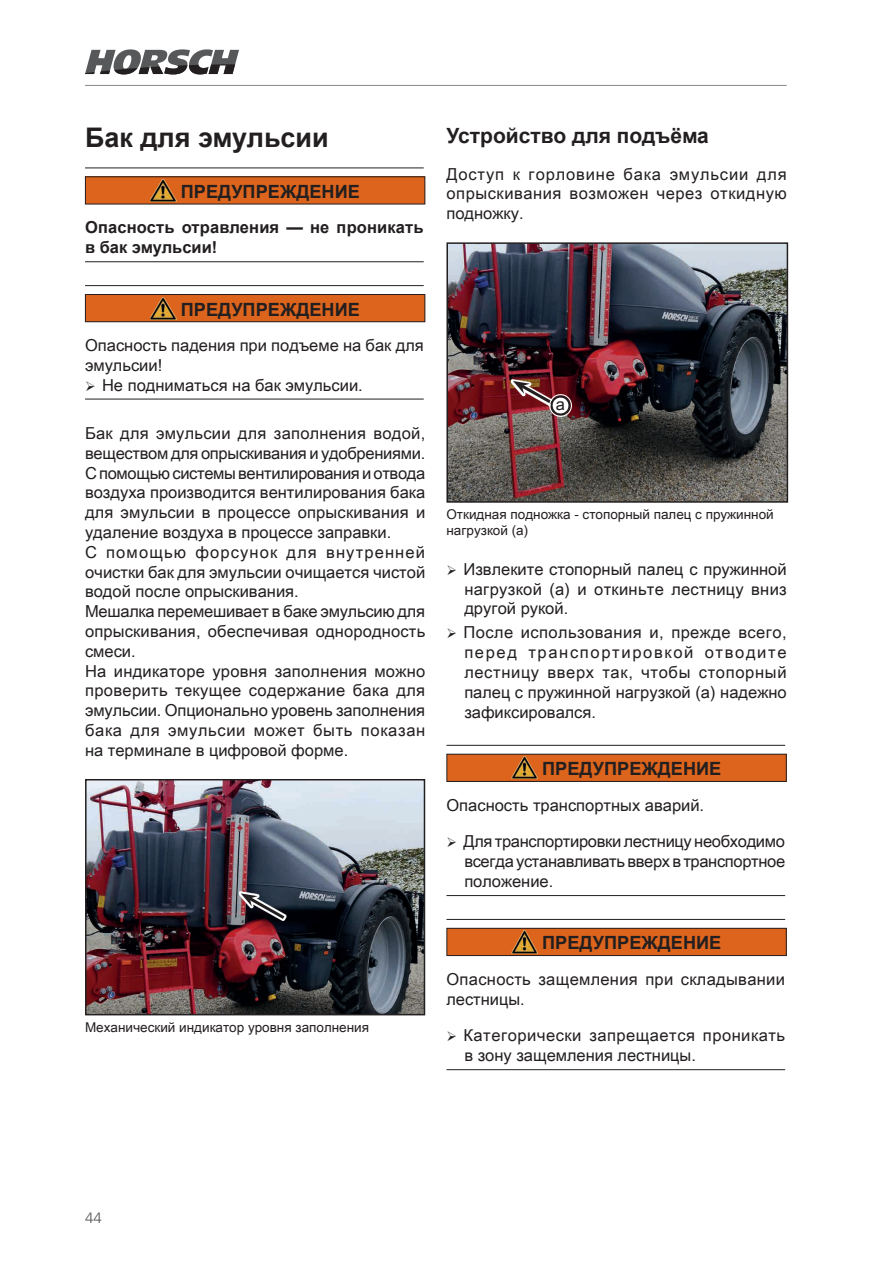
<style>
.page{position:relative;width:893px;height:1263px;background:#fff}
.page>*{position:absolute;margin:0;border:0;box-sizing:border-box;transform-origin:0 0}
.ueberschrift2{font:700 27px "Arial";color:#231f20}
.ueberschrift3{font:700 21px "Arial";color:#231f20}
.t1{font:700 18.15px "Arial";color:#231f20}
.text{font:16.5px/19.8px "Arial Unicode MS";color:#231f20;text-align:justify}
.text-2{font:16.5px/19.8px "Arial Unicode MS";letter-spacing:.03em;color:#231f20}
.t2{font:700 16.5px/19.8px "Arial";letter-spacing:.01em;color:#231f20}
.text-3{font:16.5px/19.8px "Arial Unicode MS";letter-spacing:.02em;color:#231f20}
.t3{font:300 15px "Frutiger LT Pro";color:#57585a}
.bild{font:13.5px/16.2px "Arial Unicode MS";color:#231f20}
</style>
<div class="page">
<svg style="left:85px;top:49px;width:154px;height:25px"></svg>
<hr style="left:85px;top:85px;width:702px;height:1px;background:#83888a">
<hr style="left:85px;top:168px;width:339px;height:1px;background:#231f20">
<hr style="left:85px;top:261px;width:339px;height:1px;background:#231f20">
<div style="left:85px;top:177px;width:340px;height:27px;background:#dc641c"></div>
<img style="left:150px;top:179px;width:26px;height:23px">
<div style="left:85px;top:176px;width:340px;height:28px;border:1px solid #231f20"></div>
<hr style="left:85px;top:285px;width:339px;height:1px;background:#231f20">
<hr style="left:85px;top:399px;width:339px;height:1px;background:#231f20">
<div style="left:85px;top:294px;width:340px;height:28px;background:#dc641c"></div>
<img style="left:150px;top:297px;width:26px;height:22px">
<div style="left:85px;top:294px;width:340px;height:28px;border:1px solid #231f20"></div>
<img style="left:88px;top:782px;width:334px;height:230px">
<div style="left:85px;top:779px;width:340px;height:236px;border:2px solid #231f20"></div>
<svg style="left:239px;top:891px;width:48px;height:30px"></svg>
<svg style="left:241px;top:893px;width:47px;height:29px"></svg>
<img style="left:449px;top:245px;width:336px;height:255px">
<div style="left:446px;top:242px;width:342px;height:261px;border:2px solid #231f20"></div>
<svg style="left:511px;top:379px;width:48px;height:30px"></svg>
<svg style="left:513px;top:381px;width:61px;height:38px;background:#885356"></svg>
<hr style="left:446px;top:745px;width:339px;height:1px;background:#231f20">
<hr style="left:446px;top:895px;width:339px;height:1px;background:#231f20">
<div style="left:447px;top:754px;width:339px;height:27px;background:#dc641c"></div>
<img style="left:512px;top:757px;width:26px;height:22px">
<div style="left:446px;top:754px;width:341px;height:28px;border:1px solid #231f20"></div>
<hr style="left:446px;top:919px;width:339px;height:1px;background:#231f20">
<hr style="left:446px;top:1069px;width:339px;height:1px;background:#231f20">
<div style="left:447px;top:928px;width:339px;height:27px;background:#dc641c"></div>
<img style="left:512px;top:931px;width:26px;height:22px">
<div style="left:446px;top:928px;width:341px;height:28px;border:1px solid #231f20"></div>
<p class="ueberschrift2" style="left:85px;top:119px;width:245px">Бак для эмульсии</p>
<p class="t1" style="left:181px;top:179px;width:181px">ПРЕДУПРЕЖДЕНИЕ</p>
<p class="t2" style="left:85px;top:218px;width:340px">Опасность отравления — не проникать в бак эмульсии!</p>
<p class="t1" style="left:181px;top:296px;width:181px">ПРЕДУПРЕЖДЕНИЕ</p>
<p class="text" style="left:85px;top:335px;width:340px">Опасность падения при подъеме на бак для</p>
<p class="text" style="left:85px;top:355px;width:79px">эмульсии!</p>
<p class="text" style="left:102px;top:374px;width:262px">Не подниматься на бак эмульсии.</p>
<p class="text" style="left:85px;top:423px;width:342px">Бак для эмульсии для заполнения водой, веществом для опрыскивания и удобрениями.</p>
<p class="text" style="left:85px;top:463px;width:342px">С помощью системы вентилирования и отвода воздуха производится вентилирования бака для эмульсии в процессе опрыскивания и удаление воздуха в процессе заправки.</p>
<p class="text" style="left:85px;top:542px;width:342px">С помощью форсунок для внутренней очистки бак для эмульсии очищается чистой водой после опрыскивания.</p>
<p class="text" style="left:85px;top:601px;width:342px">Мешалка перемешивает в баке эмульсию для опрыскивания, обеспечивая однородность смеси.</p>
<p class="text" style="left:85px;top:661px;width:342px">На индикаторе уровня заполнения можно проверить текущее содержание бака для эмульсии. Опционально уровень заполнения бака для эмульсии может быть показан на терминале в цифровой форме.</p>
<p class="bild" style="left:85px;top:1018px;width:285px">Механический индикатор уровня заполнения</p>
<p class="ueberschrift3" style="left:446px;top:121px;width:264px">Устройство для подъёма</p>
<p class="text" style="left:446px;top:164px;width:342px">Доступ к горловине бака эмульсии для опрыскивания возможен через откидную подножку.</p>
<p class="text" style="left:556px;top:394px;width:11px">a</p>
<p class="bild" style="left:446px;top:506px;width:329px">Откидная подножка - стопорный палец с пружинной нагрузкой (а)</p>
<p class="text" style="left:463px;top:559px;width:325px">Извлеките стопорный палец с пружинной нагрузкой (а) и откиньте лестницу вниз другой рукой.</p>
<p class="text" style="left:463px;top:622px;width:325px">После использования и, прежде всего, перед транспортировкой отводите лестницу вверх так, чтобы стопорный палец с пружинной нагрузкой (а) надежно зафиксировался.</p>
<p class="t1" style="left:542px;top:756px;width:181px">ПРЕДУПРЕЖДЕНИЕ</p>
<p class="text" style="left:446px;top:794px;width:259px">Опасность транспортных аварий.</p>
<p class="text" style="left:463px;top:831px;width:323px">Для транспортировки лестницу необходимо всегда устанавливать вверх в транспортное положение.</p>
<p class="t1" style="left:542px;top:930px;width:181px">ПРЕДУПРЕЖДЕНИЕ</p>
<p class="text-3" style="left:446px;top:969px;width:340px">Опасность защемления при складывании лестницы.</p>
<p class="text-2" style="left:463px;top:1025px;width:323px">Категорически запрещается проникать в зону защемления лестницы.</p>
<p class="t3" style="left:85px;top:1209px;width:18px">44</p>
</div>
